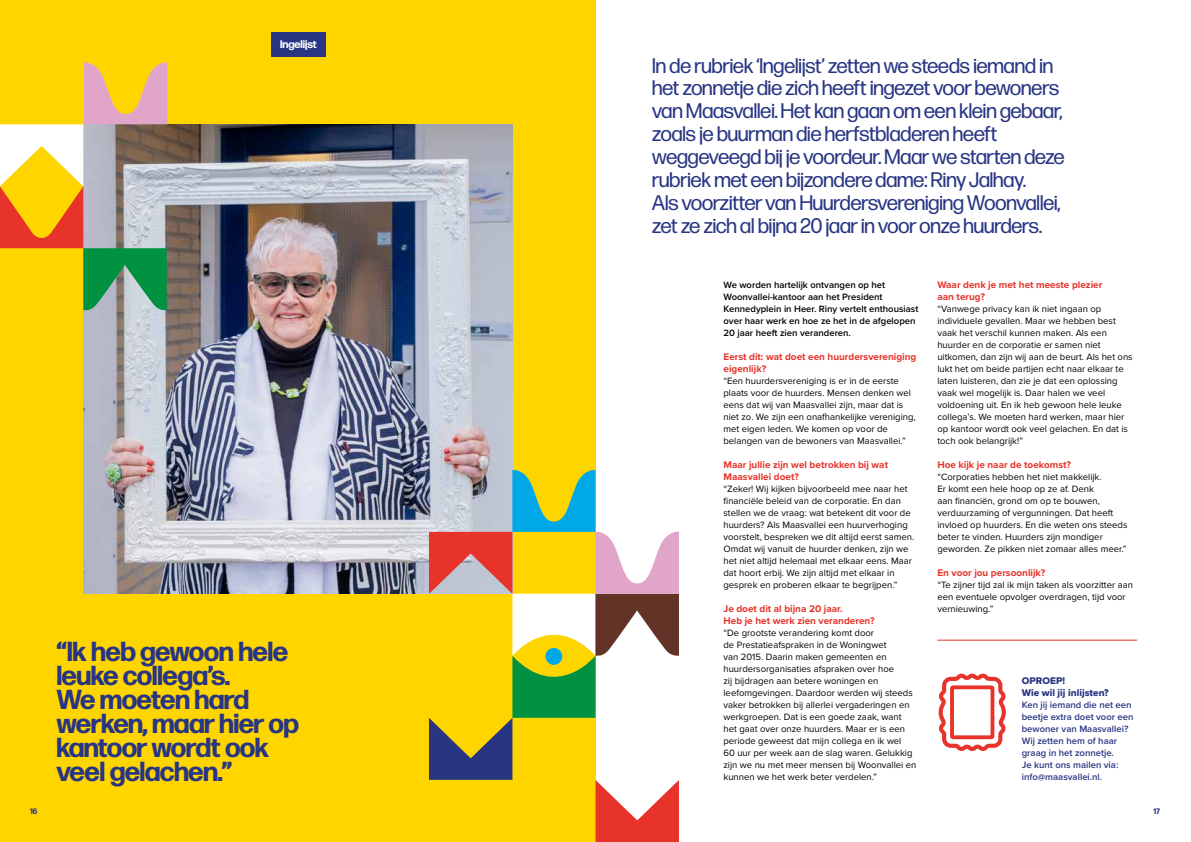
<style>
.page{position:relative;width:1191px;height:842px;background:#fff}
.page>*{position:absolute;margin:0;border:0;box-sizing:border-box;transform-origin:0 0}
.t1{font:700 27.5px/24px "Forma DJR Banner";color:#283583}
.t2{font:21.1px/23px "Forma DJR Display";color:#283583}
.t3{font:700 11px "Forma DJR Display";color:#fff}
.t4{font:700 10px/12px "Proxima Nova";color:#e7332a}
.t5{font:10px/12px "Proxima Nova Extrabld";color:#283583}
.t6{font:9.5px/12px "Proxima Nova";color:#000}
.t7{font:600 9.5px/12px "Proxima Nova";color:#000}
.t8{font:600 9.5px/12px "Proxima Nova";color:#283583}
.t9{font:700 8px "Forma DJR Banner";color:#283583}
</style>
<div class="page">
<div style="left:0;top:0;width:595px;height:842px;background:#ffd500"></div>
<img style="left:83px;top:124px;width:429px;height:470px">
<div style="left:271px;top:33px;width:54px;height:24px;background:#283583"></div>
<svg style="left:429px;top:469px;width:250px;height:373px"></svg>
<svg style="left:0;top:62px;width:167px;height:250px"></svg>
<hr style="left:937px;top:640px;width:200px;height:1px;background:#e7332a">
<svg style="left:938px;top:673px;width:68px;height:78px"></svg>
<p class="t3" style="left:280px;top:37px;width:38px">Ingelijst</p>
<h1 class="t1" style="left:57px;top:639px;width:243px">“Ik heb gewoon hele leuke collega’s.<br>We moeten hard werken, maar hier op kantoor wordt ook veel gelachen.”</h1>
<p class="t2" style="left:652px;top:53px;width:414px">In de rubriek ‘Ingelijst’ zetten we steeds iemand in het zonnetje die zich heeft ingezet voor bewoners van Maasvallei. Het kan gaan om een klein gebaar, zoals je buurman die herfstbladeren heeft weggeveegd bij je voordeur. Maar we starten deze rubriek met een bijzondere dame: Riny Jalhay.<br>Als voorzitter van Huurdersvereniging Woonvallei, zet ze zich al bijna 20 jaar in voor onze huurders.</p>
<p class="t7" style="left:723px;top:279px;width:196px">We worden hartelijk ontvangen op het Woonvallei-kantoor aan het President Kennedyplein in Heer. Riny vertelt enthousiast over haar werk en hoe ze het in de afgelopen 20 jaar heeft zien veranderen.</p>
<p class="t4" style="left:723px;top:350px;width:194px">Eerst dit: wat doet een huurdersvereniging eigenlijk?</p>
<p class="t6" style="left:723px;top:374px;width:194px">“Een huurdersvereniging is er in de eerste plaats voor de huurders. Mensen denken wel eens dat wij van Maasvallei zijn, maar dat is niet zo. We zijn een onafhankelijke vereniging, met eigen leden. We komen op voor de belangen van de bewoners van Maasvallei.”</p>
<p class="t4" style="left:723px;top:458px;width:166px">Maar jullie zijn wel betrokken bij wat<br>Maasvallei doet?</p>
<p class="t6" style="left:723px;top:482px;width:192px">“Zeker! Wij kijken bijvoorbeeld mee naar het financiële beleid van de corporatie. En dan stellen we de vraag: wat betekent dit voor de huurders? Als Maasvallei een huurverhoging voorstelt, bespreken we dit altijd eerst samen.<br>Omdat wij vanuit de huurder denken, zijn we het niet altijd helemaal met elkaar eens. Maar dat hoort erbij. We zijn altijd met elkaar in gesprek en proberen elkaar te begrijpen.”</p>
<p class="t4" style="left:723px;top:602px;width:152px">Je doet dit al bijna 20 jaar.<br>Heb je het werk zien veranderen?</p>
<p class="t6" style="left:723px;top:626px;width:194px">“De grootste verandering komt door<br>de Prestatieafspraken in de Woningwet<br>van 2015. Daarin maken gemeenten en huurdersorganisaties afspraken over hoe<br>zij bijdragen aan betere woningen en leefomgevingen. Daardoor werden wij steeds vaker betrokken bij allerlei vergaderingen en werkgroepen. Dat is een goede zaak, want het gaat over onze huurders. Maar er is een periode geweest dat mijn collega en ik wel<br>60 uur per week aan de slag waren. Gelukkig zijn we nu met meer mensen bij Woonvallei en kunnen we het werk beter verdelen.”</p>
<p class="t4" style="left:937px;top:278px;width:166px">Waar denk je met het meeste plezier aan terug?</p>
<p class="t6" style="left:937px;top:302px;width:197px">“Vanwege privacy kan ik niet ingaan op individuele gevallen. Maar we hebben best vaak het verschil kunnen maken. Als een huurder en de corporatie er samen niet uitkomen, dan zijn wij aan de beurt. Als het ons lukt het om beide partijen echt naar elkaar te laten luisteren, dan zie je dat een oplossing vaak wel mogelijk is. Daar halen we veel voldoening uit. En ik heb gewoon hele leuke collega’s. We moeten hard werken, maar hier op kantoor wordt ook veel gelachen. En dat is toch ook belangrijk!”</p>
<p class="t4" style="left:937px;top:458px;width:135px">Hoe kijk je naar de toekomst?</p>
<p class="t6" style="left:937px;top:470px;width:192px">“Corporaties hebben het niet makkelijk.<br>Er komt een hele hoop op ze af. Denk<br>aan financiën, grond om op te bouwen, verduurzaming of vergunningen. Dat heeft invloed op huurders. En die weten ons steeds beter te vinden. Huurders zijn mondiger geworden. Ze pikken niet zomaar alles meer.”</p>
<p class="t4" style="left:937px;top:566px;width:110px">En voor jou persoonlijk?</p>
<p class="t6" style="left:937px;top:578px;width:197px">“Te zijner tijd zal ik mijn taken als voorzitter aan een eventuele opvolger overdragen, tijd voor vernieuwing.”</p>
<p class="t5" style="left:1021px;top:675px;width:88px">OPROEP!<br>Wie wil jij inlijsten?</p>
<p class="t8" style="left:1021px;top:699px;width:113px">Ken jij iemand die net een beetje extra doet voor een bewoner van Maasvallei?<br>Wij zetten hem of haar graag in het zonnetje.<br>Je kunt ons mailen via: info@maasvallei.nl.</p>
<p class="t9" style="left:30px;top:806px;width:9px">16</p>
<p class="t9" style="left:1153px;top:806px;width:8px">17</p>
</div>
